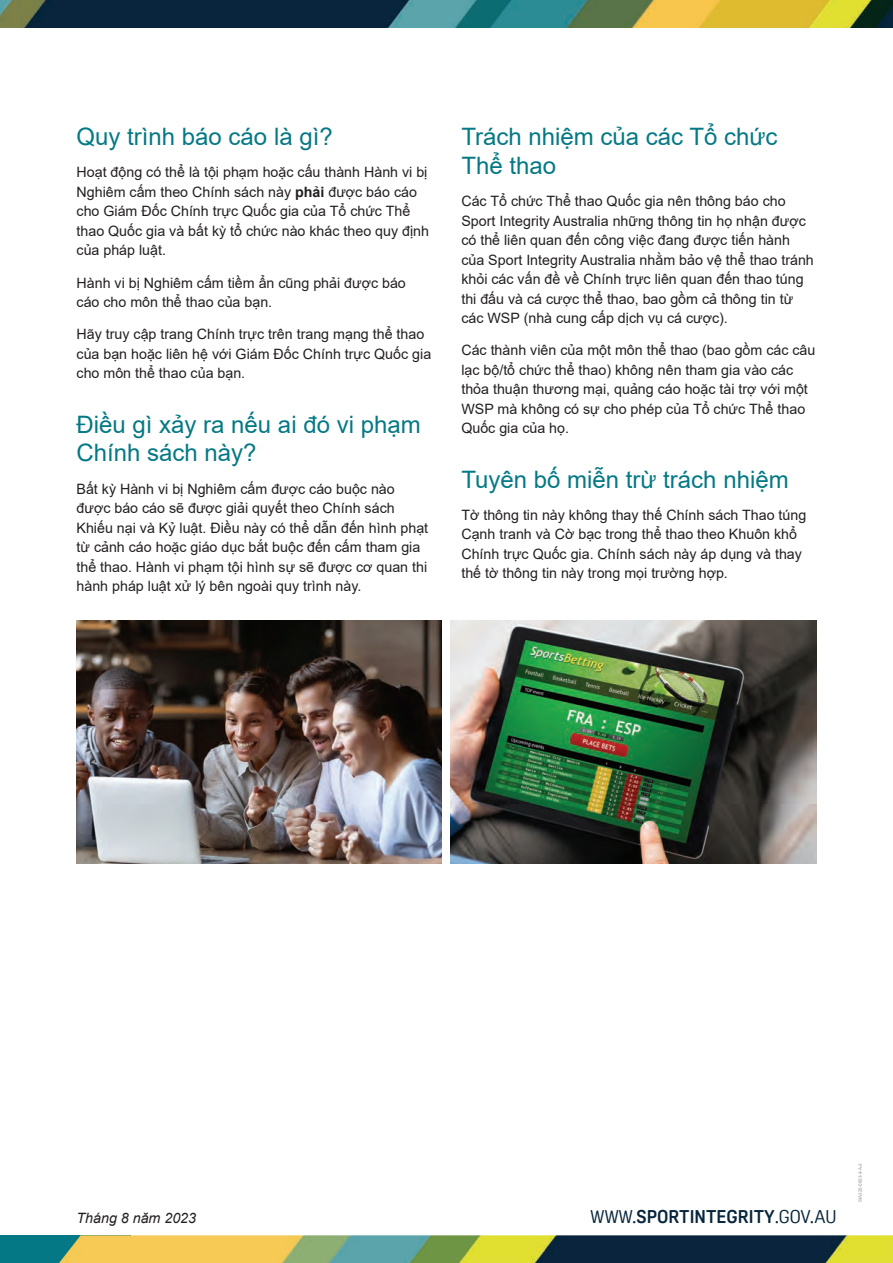
<style>
.page{position:relative;width:893px;height:1263px;background:#fff}
.page>*{position:absolute;margin:0;border:0;box-sizing:border-box;transform-origin:0 0}
.t1{font:24px/28.8px "Arial";color:#047985}
.t2{font:700 18px "Oscine";color:#07253c}
.t3{font:14.25px/19.5px "Arial";color:#231f20}
.t4{font:italic 14.25px "Arial";color:#231f20}
.t5{font:4.5px "Arial";color:#939598}
.s1{font-weight:700}
.s2{font-weight:400}
</style>
<div class="page">
<div style="left:0;top:1235px;width:131px;height:28px;background:#047985"></div>
<img style="left:59px;top:1235px;width:834px;height:28px">
<img style="left:0;top:0;width:893px;height:28px">
<img style="left:77px;top:621px;width:365px;height:242px">
<img style="left:450px;top:621px;width:366px;height:242px">
<h3 class="t1" style="left:77px;top:122px;width:258px">Quy trình báo cáo là gì?</h3>
<p class="t3" style="left:77px;top:162px;width:354px">Hoạt động có thể là tội phạm hoặc cấu thành Hành vi bị Nghiêm cấm theo Chính sách này <span class="s1">phải</span> được báo cáo cho Giám Đốc Chính trực Quốc gia của Tổ chức Thể thao Quốc gia và bất kỳ tổ chức nào khác theo quy định của pháp luật.</p>
<p class="t3" style="left:77px;top:273px;width:331px">Hành vi bị Nghiêm cấm tiềm ẩn cũng phải được báo cáo cho môn thể thao của bạn.</p>
<p class="t3" style="left:77px;top:324px;width:356px">Hãy truy cập trang Chính trực trên trang mạng thể thao của bạn hoặc liên hệ với Giám Đốc Chính trực Quốc gia cho môn thể thao của bạn.</p>
<h3 class="t1" style="left:77px;top:410px;width:346px">Điều gì xảy ra nếu ai đó vi phạm<br>Chính sách này?</h3>
<p class="t3" style="left:77px;top:479px;width:353px">Bất kỳ Hành vi bị Nghiêm cấm được cáo buộc nào được báo cáo sẽ được giải quyết theo Chính sách Khiếu nại và Kỷ luật. Điều này có thể dẫn đến hình phạt từ cảnh cáo hoặc giáo dục bắt buộc đến cấm tham gia thể thao. Hành vi phạm tội hình sự sẽ được cơ quan thi hành pháp luật xử lý bên ngoài quy trình này.</p>
<h3 class="t1" style="left:461px;top:122px;width:318px">Trách nhiệm của các Tổ chức<br>Thể thao</h3>
<p class="t3" style="left:461px;top:191px;width:354px">Các Tổ chức Thể thao Quốc gia nên thông báo cho Sport Integrity Australia những thông tin họ nhận được có thể liên quan đến công việc đang được tiến hành của Sport Integrity Australia nhằm bảo vệ thể thao tránh khỏi các vấn đề về Chính trực liên quan đến thao túng thi đấu và cá cược thể thao, bao gồm cả thông tin từ các WSP (nhà cung cấp dịch vụ cá cược).</p>
<p class="t3" style="left:461px;top:340px;width:356px">Các thành viên của một môn thể thao (bao gồm các câu lạc bộ/tổ chức thể thao) không nên tham gia vào các thỏa thuận thương mại, quảng cáo hoặc tài trợ với một WSP mà không có sự cho phép của Tổ chức Thể thao Quốc gia của họ.</p>
<h3 class="t1" style="left:461px;top:465px;width:329px">Tuyên bố miễn trừ trách nhiệm</h3>
<p class="t3" style="left:461px;top:505px;width:346px">Tờ thông tin này không thay thế Chính sách Thao túng Cạnh tranh và Cờ bạc trong thể thao theo Khuôn khổ Chính trực Quốc gia. Chính sách này áp dụng và thay thế tờ thông tin này trong mọi trường hợp.</p>
<p class="t4" style="left:77px;top:1209px;width:121px">Tháng 8 năm 2023</p>
<p class="t2" style="left:590px;top:1207px;width:247px"><span class="s2">WWW.</span>SPORTINTEGRITY<span class="s2">.GOV.AU</span></p>
<p class="t5" style="left:857px;top:1202px;width:40px;rotate:-90deg">SIA225-0823-4-A-2</p>
</div>
